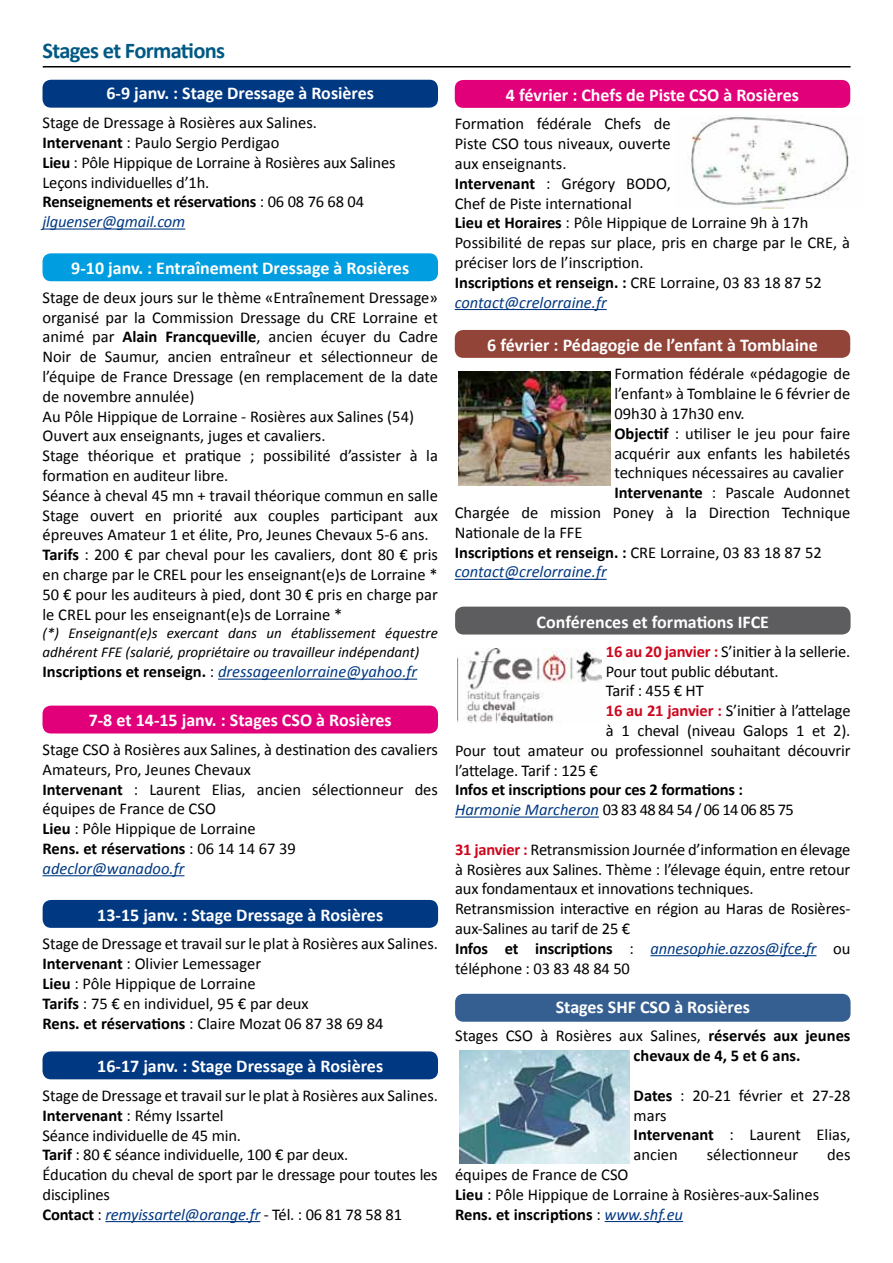
<style>
.page{position:relative;width:893px;height:1263px;background:#fff}
.page>*{position:absolute;margin:0;border:0;box-sizing:border-box;transform-origin:0 0}
.t1{font:700 22.5px "Calibri";letter-spacing:-.03em;color:#005983}
.t2{font:700 18px "Calibri";color:#fff}
.t3{font:16.5px/19.8px "Calibri";color:#000}
.t4{font:700 16.5px/19.8px "Calibri";letter-spacing:-.01em;color:#000}
.t5{font:italic 16.5px "Calibri";color:#003882}
.t6{font:italic 15px/19.8px "Calibri";color:#000}
.s1{font-weight:700}
.s2{font-style:italic;color:#003882}
.s3{font-weight:700;font-style:normal;color:#000}
.s4{font-style:normal;color:#000}
.s5{font-weight:400}
.s6{font-weight:700;color:#cd071e}
.s7{font-weight:400;font-style:italic;color:#003882}
</style>
<div class="page">
<hr style="left:43px;top:66px;width:808px;height:2px;background:#000">
<div style="left:43px;top:900px;width:395px;height:28px;background:#003882;border-radius:9px"></div>
<div style="left:43px;top:80px;width:395px;height:28px;background:#003882;border-radius:9px"></div>
<hr style="left:43px;top:228px;width:142px;height:2px;background:#003882">
<div style="left:455px;top:607px;width:396px;height:27px;background:#5d5d5f;border-radius:9px"></div>
<hr style="left:455px;top:816px;width:144px;height:2px;background:#003882">
<hr style="left:650px;top:955px;width:166px;height:1px;background:#003882">
<img style="left:457px;top:649px;width:145px;height:74px">
<div style="left:43px;top:706px;width:395px;height:27px;background:#e2007a;border-radius:9px"></div>
<hr style="left:43px;top:875px;width:141px;height:1px;background:#003882">
<div style="left:43px;top:1051px;width:395px;height:28px;background:#003882;border-radius:9px"></div>
<hr style="left:105px;top:1221px;width:155px;height:1px;background:#003882">
<div style="left:43px;top:253px;width:395px;height:28px;background:#009ee0;border-radius:9px"></div>
<hr style="left:218px;top:679px;width:199px;height:1px;background:#003882">
<div style="left:455px;top:330px;width:395px;height:28px;background:#934438;border-radius:9px"></div>
<hr style="left:455px;top:579px;width:152px;height:1px;background:#003882">
<img style="left:458px;top:371px;width:152px;height:114px">
<div style="left:455px;top:80px;width:395px;height:28px;background:#e2007a;border-radius:9px"></div>
<hr style="left:455px;top:309px;width:152px;height:1px;background:#003882">
<img style="left:691px;top:117px;width:158px;height:91px">
<div style="left:455px;top:994px;width:396px;height:28px;background:#365f91;border-radius:9px"></div>
<hr style="left:605px;top:1221px;width:78px;height:1px;background:#003882">
<img style="left:459px;top:1050px;width:170px;height:113px">
<h1 class="t1" style="left:43px;top:36px;width:184px">Stages et Formations</h1>
<p class="t2" style="left:106px;top:82px;width:269px">6-9 janv. : Stage Dressage à Rosières</p>
<p class="t3" style="left:43px;top:112px;width:354px">Stage de Dressage à Rosières aux Salines.<br><span class="s1">Intervenant</span> : Paulo Sergio Perdigao<br><span class="s1">Lieu</span> : Pôle Hippique de Lorraine à Rosières aux Salines Leçons individuelles d’1h.<br><span class="s1">Renseignements et réservations</span> : 06 08 76 68 04 <span class="s2">jlguenser@gmail.com</span></p>
<p class="t2" style="left:71px;top:257px;width:339px">9-10 janv. : Entraînement Dressage à Rosières</p>
<p class="t3" style="left:43px;top:287px;width:397px">Stage de deux jours sur le thème «Entraînement Dressage» organisé par la Commission Dressage du CRE Lorraine et animé par <span class="s1">Alain Francqueville</span>, ancien écuyer du Cadre Noir de Saumur, ancien entraîneur et sélectionneur de l’équipe de France Dressage (en remplacement de la date de novembre annulée)<br>Au Pôle Hippique de Lorraine - Rosières aux Salines (54)<br>Ouvert aux enseignants, juges et cavaliers.<br>Stage théorique et pratique ; possibilité d’assister à la formation en auditeur libre.<br>Séance à cheval 45 mn + travail théorique commun en salle Stage ouvert en priorité aux couples participant aux épreuves Amateur 1 et élite, Pro, Jeunes Chevaux 5-6 ans.<br><span class="s1">Tarifs</span> : 200 € par cheval pour les cavaliers, dont 80 € pris en charge par le CREL pour les enseignant(e)s de Lorraine * 50 € pour les auditeurs à pied, dont 30 € pris en charge par le CREL pour les enseignant(e)s de Lorraine *</p>
<p class="t6" style="left:43px;top:622px;width:397px">(*) Enseignant(e)s exercant dans un établissement équestre adhérent FFE (salarié, propriétaire ou travailleur indépendant)</p>
<p class="t5" style="left:43px;top:661px;width:376px"><span class="s3">Inscriptions et renseign.</span> <span class="s4">:</span> dressageenlorraine@yahoo.fr</p>
<p class="t2" style="left:89px;top:709px;width:305px">7-8 et 14-15 janv. : Stages CSO à Rosières</p>
<p class="t3" style="left:43px;top:739px;width:397px">Stage CSO à Rosières aux Salines, à destination des cavaliers Amateurs, Pro, Jeunes Chevaux<br><span class="s1">Intervenant</span> : Laurent Elias, ancien sélectionneur des équipes de France de CSO<br><span class="s1">Lieu</span> : Pôle Hippique de Lorraine<br><span class="s1">Rens. et réservations</span> : 06 14 14 67 39 <span class="s2">adeclor@wanadoo.fr</span></p>
<p class="t2" style="left:97px;top:903px;width:287px">13-15 janv. : Stage Dressage à Rosières</p>
<p class="t3" style="left:43px;top:933px;width:397px">Stage de Dressage et travail sur le plat à Rosières aux Salines.<br><span class="s1">Intervenant</span> : Olivier Lemessager<br><span class="s1">Lieu</span> : Pôle Hippique de Lorraine<br><span class="s1">Tarifs</span> : 75 € en individuel, 95 € par deux<br><span class="s1">Rens. et réservations</span> : Claire Mozat 06 87 38 69 84</p>
<p class="t2" style="left:97px;top:1055px;width:287px">16-17 janv. : Stage Dressage à Rosières</p>
<p class="t3" style="left:43px;top:1085px;width:397px">Stage de Dressage et travail sur le plat à Rosières aux Salines.<br><span class="s1">Intervenant</span> : Rémy Issartel<br>Séance individuelle de 45 min.<br><span class="s1">Tarif</span> : 80 € séance individuelle, 100 € par deux.<br>Éducation du cheval de sport par le dressage pour toutes les disciplines<br><span class="s1">Contact</span> : <span class="s2">remyissartel@orange.fr</span> - Tél. : 06 81 78 58 81</p>
<p class="t2" style="left:506px;top:83px;width:295px">4 février : Chefs de Piste CSO à Rosières</p>
<p class="t3" style="left:455px;top:113px;width:397px">Formation fédérale Chefs de<br>Piste CSO tous niveaux, ouverte<br>aux enseignants.<br><span class="s1">Intervenant</span> : Grégory BODO,<br>Chef de Piste international<br><span class="s1">Lieu et Horaires</span> : Pôle Hippique de Lorraine 9h à 17h Possibilité de repas sur place, pris en charge par le CRE, à préciser lors de l’inscription.<br><span class="s1">Inscriptions et renseign. :</span> CRE Lorraine, 03 83 18 87 52 <span class="s2">contact@crelorraine.fr</span></p>
<p class="t2" style="left:487px;top:333px;width:332px">6 février : Pédagogie de l’enfant à Tomblaine</p>
<p class="t3" style="left:614px;top:363px;width:237px">Formation fédérale «pédagogie de</p>
<p class="t3" style="left:614px;top:383px;width:237px">l’enfant» à Tomblaine le 6 février de</p>
<p class="t3" style="left:614px;top:403px;width:132px">09h30 à 17h30 env.</p>
<p class="t3" style="left:614px;top:423px;width:237px"><span class="s1">Objectif</span> : utiliser le jeu pour faire</p>
<p class="t3" style="left:614px;top:442px;width:237px">acquérir aux enfants les habiletés</p>
<p class="t3" style="left:614px;top:462px;width:231px">techniques nécessaires au cavalier</p>
<p class="t3" style="left:614px;top:482px;width:237px"><span class="s1">Intervenante</span> : Pascale Audonnet</p>
<p class="t3" style="left:455px;top:502px;width:397px">Chargée de mission Poney à la Direction Technique</p>
<p class="t3" style="left:455px;top:522px;width:129px">Nationale de la FFE</p>
<p class="t4" style="left:455px;top:541px;width:368px">Inscriptions et renseign. : <span class="s5">CRE Lorraine, 03 83 18 87 52</span></p>
<p class="t5" style="left:455px;top:562px;width:153px">contact@crelorraine.fr</p>
<p class="t2" style="left:537px;top:611px;width:234px">Conférences et formations IFCE</p>
<p class="t3" style="left:606px;top:641px;width:246px"><span class="s6">16 au 20 janvier :</span> S’initier à la sellerie.</p>
<p class="t3" style="left:606px;top:660px;width:174px">Pour tout public débutant.</p>
<p class="t3" style="left:606px;top:680px;width:99px">Tarif : 455 € HT</p>
<p class="t3" style="left:606px;top:700px;width:246px"><span class="s6">16 au 21 janvier :</span> S’initier à l’attelage</p>
<p class="t3" style="left:606px;top:720px;width:246px">à 1 cheval (niveau Galops 1 et 2).</p>
<p class="t3" style="left:455px;top:740px;width:397px">Pour tout amateur ou professionnel souhaitant découvrir</p>
<p class="t3" style="left:455px;top:759px;width:144px">l’attelage. Tarif : 125 €</p>
<p class="t4" style="left:455px;top:779px;width:340px">Infos et inscriptions pour ces 2 formations :<br><span class="s7">Harmonie Marcheron</span> <span class="s5">03 83 48 84 54 / 06 14 06 85 75</span></p>
<p class="t3" style="left:455px;top:839px;width:397px"><span class="s6">31 janvier :</span> Retransmission Journée d’information en élevage à Rosières aux Salines. Thème : l’élevage équin, entre retour aux fondamentaux et innovations techniques.<br>Retransmission interactive en région au Haras de Rosières&shy;aux-Salines au tarif de 25 €<br><span class="s1">Infos et inscriptions</span> : <span class="s2">annesophie.azzos@ifce.fr</span> ou téléphone : 03 83 48 84 50</p>
<p class="t2" style="left:556px;top:995px;width:196px">Stages SHF CSO à Rosières</p>
<p class="t4" style="left:634px;top:1025px;width:218px;text-indent:-178px"><span class="s5">Stages CSO à Rosières aux Salines,</span> réservés aux jeunes chevaux de 4, 5 et 6 ans.</p>
<p class="t3" style="left:634px;top:1085px;width:218px"><span class="s1">Dates</span> : 20-21 février et 27-28 mars<br><span class="s1">Intervenant</span> : Laurent Elias, ancien</p>
<p class="t3" style="left:707px;top:1144px;width:93px">sélectionneur</p>
<p class="t3" style="left:827px;top:1144px;width:25px">des</p>
<p class="t3" style="left:455px;top:1164px;width:366px">équipes de France de CSO<br><span class="s1">Lieu</span> : Pôle Hippique de Lorraine à Rosières-aux-Salines<br><span class="s1">Rens. et inscriptions</span> : <span class="s2">www.shf.eu</span></p>
</div>
